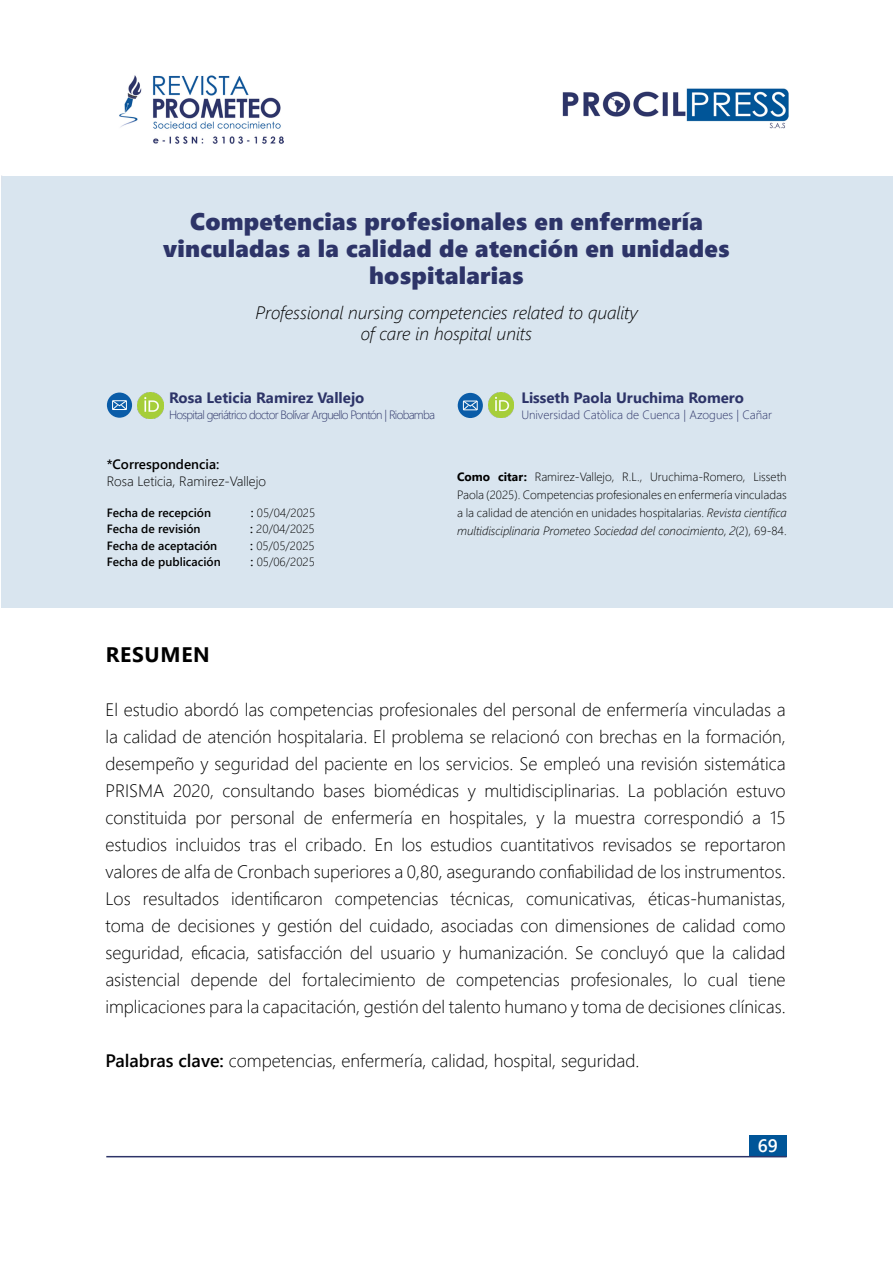
<style>
.page{position:relative;width:893px;height:1263px;background:#fff}
.page>*{position:absolute;margin:0;border:0;box-sizing:border-box;transform-origin:0 0}
.t1{font:24px/27px "Segoe UI Black";letter-spacing:.01em;color:#2d3468;text-align:center}
.t2{font:700 21px "Segoe UI";letter-spacing:.035em;color:#000}
.t3{font:300 18px/27px "Segoe UI";color:#000;text-align:justify}
.t4{font:italic 300 18px/21px "Segoe UI";color:#000;text-align:center}
.t5{font:600 18px "Segoe UI";color:#fff}
.t6{font:700 15px "Segoe UI";color:#2d3468}
.t7{font:300 13.5px "Segoe UI";color:#000}
.t8{font:600 13.5px "Segoe UI";color:#000}
.t9{font:300 12px/18px "Segoe UI";color:#000;text-align:justify}
.t10{font:600 12px "Segoe UI";color:#000}
.t11{font:300 12px "Segoe UI";letter-spacing:-.06em;color:#2d3468}
.t12{font:300 12px "Segoe UI";color:#2d3468}
.s1{font-weight:600}
.s2{font-weight:700}
.s3{font-style:italic}
</style>
<div class="page">
<div style="left:749px;top:1135px;width:38px;height:22px;background:#005598"></div>
<hr style="left:106px;top:1156px;width:681px;height:1px;background:#2d3468">
<img style="left:562px;top:88px;width:226px;height:40px">
<img style="left:119px;top:75px;width:165px;height:69px">
<div style="left:1px;top:176px;width:892px;height:432px;background:#d9e5ef"></div>
<div style="left:107px;top:393px;width:25px;height:25px;background:#0a5ca8;border-radius:50%"></div>
<svg style="left:112px;top:400px;width:15px;height:10px"></svg>
<img style="left:138px;top:392px;width:25px;height:26px">
<div style="left:458px;top:393px;width:25px;height:25px;background:#0a5ca8;border-radius:50%"></div>
<svg style="left:462px;top:400px;width:16px;height:11px"></svg>
<img style="left:488px;top:393px;width:25px;height:25px">
<h1 class="t1" style="left:163px;top:206px;width:568px">Competencias profesionales en enfermería vinculadas a la calidad de atención en unidades hospitalarias</h1>
<p class="t4" style="left:255px;top:299px;width:384px">Professional nursing competencies related to quality of care in hospital units</p>
<p class="t6" style="left:169px;top:383px;width:197px">Rosa Leticia Ramirez Vallejo</p>
<p class="t11" style="left:169px;top:404px;width:267px">Hospital geriátrico doctor Bolívar Arguello Pontón | Riobamba</p>
<p class="t8" style="left:107px;top:452px;width:114px">*Correspondencia:</p>
<p class="t7" style="left:107px;top:468px;width:161px">Rosa Leticia, Ramirez-Vallejo</p>
<p class="t10" style="left:107px;top:501px;width:106px">Fecha de recepción</p>
<p class="t9" style="left:251px;top:502px;width:66px"><span class="s1">:</span> 05/04/2025</p>
<p class="t10" style="left:107px;top:517px;width:95px">Fecha de revisión</p>
<p class="t9" style="left:250px;top:519px;width:66px"><span class="s1">:</span> 20/04/2025</p>
<p class="t10" style="left:107px;top:534px;width:112px">Fecha de aceptación</p>
<p class="t9" style="left:250px;top:535px;width:66px"><span class="s1">:</span> 05/05/2025</p>
<p class="t10" style="left:107px;top:550px;width:116px">Fecha de publicación</p>
<p class="t9" style="left:250px;top:552px;width:66px"><span class="s1">:</span> 05/06/2025</p>
<p class="t6" style="left:521px;top:383px;width:224px">Lisseth Paola Uruchima Romero</p>
<p class="t12" style="left:521px;top:404px;width:252px">Universidad Catòlica de Cuenca | Azogues | Cañar</p>
<p class="t9" style="left:457px;top:467px;width:331px"><span class="s2">Como citar:</span> Ramirez-Vallejo, R.L., Uruchima-Romero, Lisseth Paola (2025). Competencias profesionales en enfermería vinculadas a la calidad de atención en unidades hospitalarias. <span class="s3">Revista científica multidisciplinaria Prometeo Sociedad del conocimiento, 2</span>(2), 69-84.</p>
<p class="t2" style="left:106px;top:635px;width:106px">RESUMEN</p>
<p class="t3" style="left:105px;top:694px;width:682px">El estudio abordó las competencias profesionales del personal de enfermería vinculadas a la calidad de atención hospitalaria. El problema se relacionó con brechas en la formación, desempeño y seguridad del paciente en los servicios. Se empleó una revisión sistemática PRISMA 2020, consultando bases biomédicas y multidisciplinarias. La población estuvo constituida por personal de enfermería en hospitales, y la muestra correspondió a 15 estudios incluidos tras el cribado. En los estudios cuantitativos revisados se reportaron valores de alfa de Cronbach superiores a 0,80, asegurando confiabilidad de los instrumentos.<br>Los resultados identificaron competencias técnicas, comunicativas, éticas-humanistas, toma de decisiones y gestión del cuidado, asociadas con dimensiones de calidad como seguridad, eficacia, satisfacción del usuario y humanización. Se concluyó que la calidad asistencial depende del fortalecimiento de competencias profesionales, lo cual tiene implicaciones para la capacitación, gestión del talento humano y toma de decisiones clínicas.</p>
<p class="t3" style="left:105px;top:1045px;width:536px"><span class="s1">Palabras clave:</span> competencias, enfermería, calidad, hospital, seguridad.</p>
<p class="t5" style="left:758px;top:1129px;width:22px">69</p>
</div>
